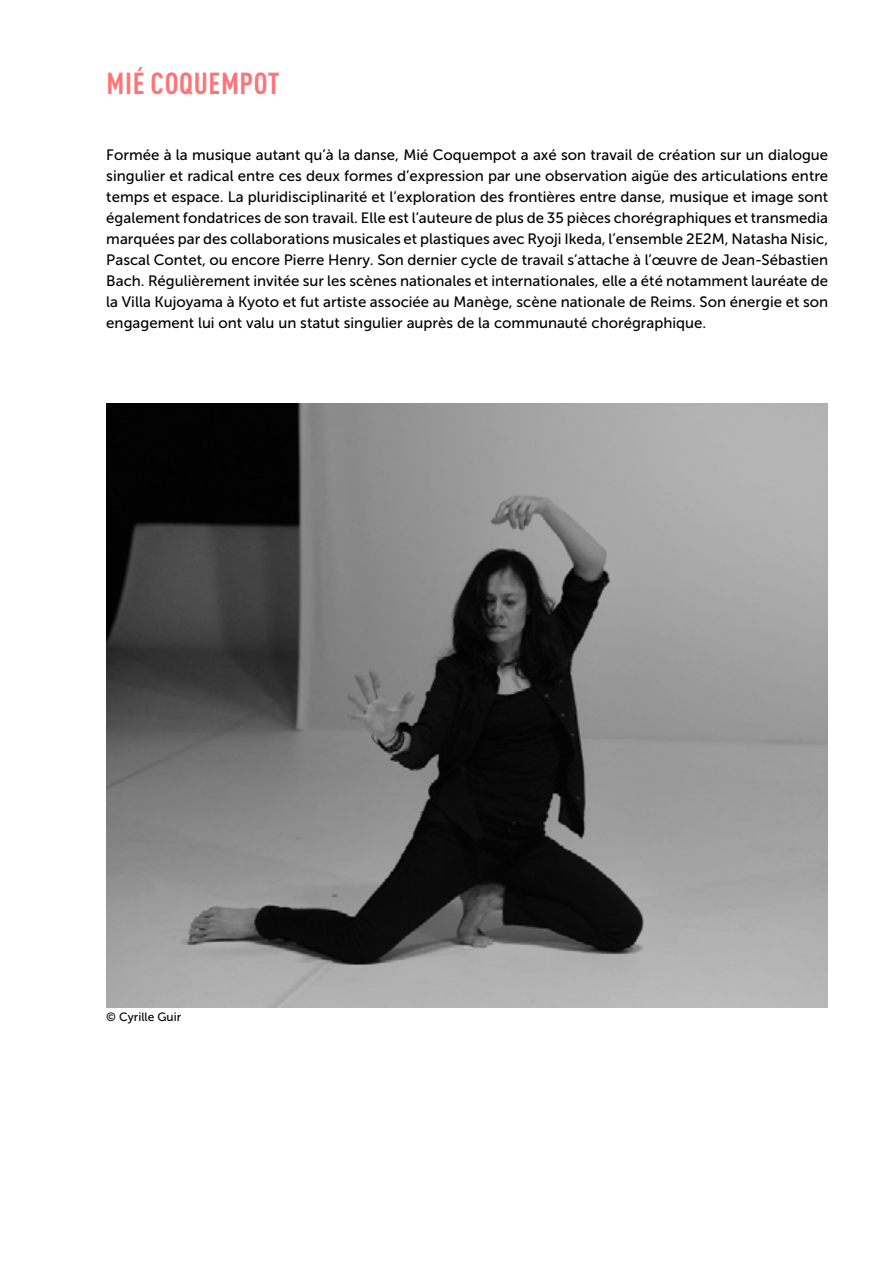
<style>
.page{position:relative;width:893px;height:1263px;background:#fff}
.page>*{position:absolute;margin:0;border:0;box-sizing:border-box;transform-origin:0 0}
.t1{font:700 condensed 30px "DIN Pro";letter-spacing:.02em;color:#ff7376}
.t2{font:15px/21px "Museo Sans 500";color:#000;text-align:justify}
.t3{font:12px "Museo Sans 500";color:#000}
</style>
<div class="page">
<img style="left:106px;top:404px;width:721px;height:604px">
<h1 class="t1" style="left:107px;top:60px;width:175px">MIÉ COQUEMPOT</h1>
<p class="t2" style="left:106px;top:144px;width:723px">Formée à la musique autant qu’à la danse, Mié Coquempot a axé son travail de création sur un dialogue singulier et radical entre ces deux formes d’expression par une observation aigüe des articulations entre temps et espace. La pluridisciplinarité et l’exploration des frontières entre danse, musique et image sont également fondatrices de son travail. Elle est l’auteure de plus de 35 pièces chorégraphiques et transmedia marquées par des collaborations musicales et plastiques avec Ryoji Ikeda, l’ensemble 2E2M, Natasha Nisic, Pascal Contet, ou encore Pierre Henry. Son dernier cycle de travail s’attache à l’œuvre de Jean-Sébastien Bach. Régulièrement invitée sur les scènes nationales et internationales, elle a été notamment lauréate de la Villa Kujoyama à Kyoto et fut artiste associée au Manège, scène nationale de Reims. Son énergie et son engagement lui ont valu un statut singulier auprès de la communauté chorégraphique.</p>
<p class="t3" style="left:106px;top:1010px;width:77px">© Cyrille Guir</p>
</div>
